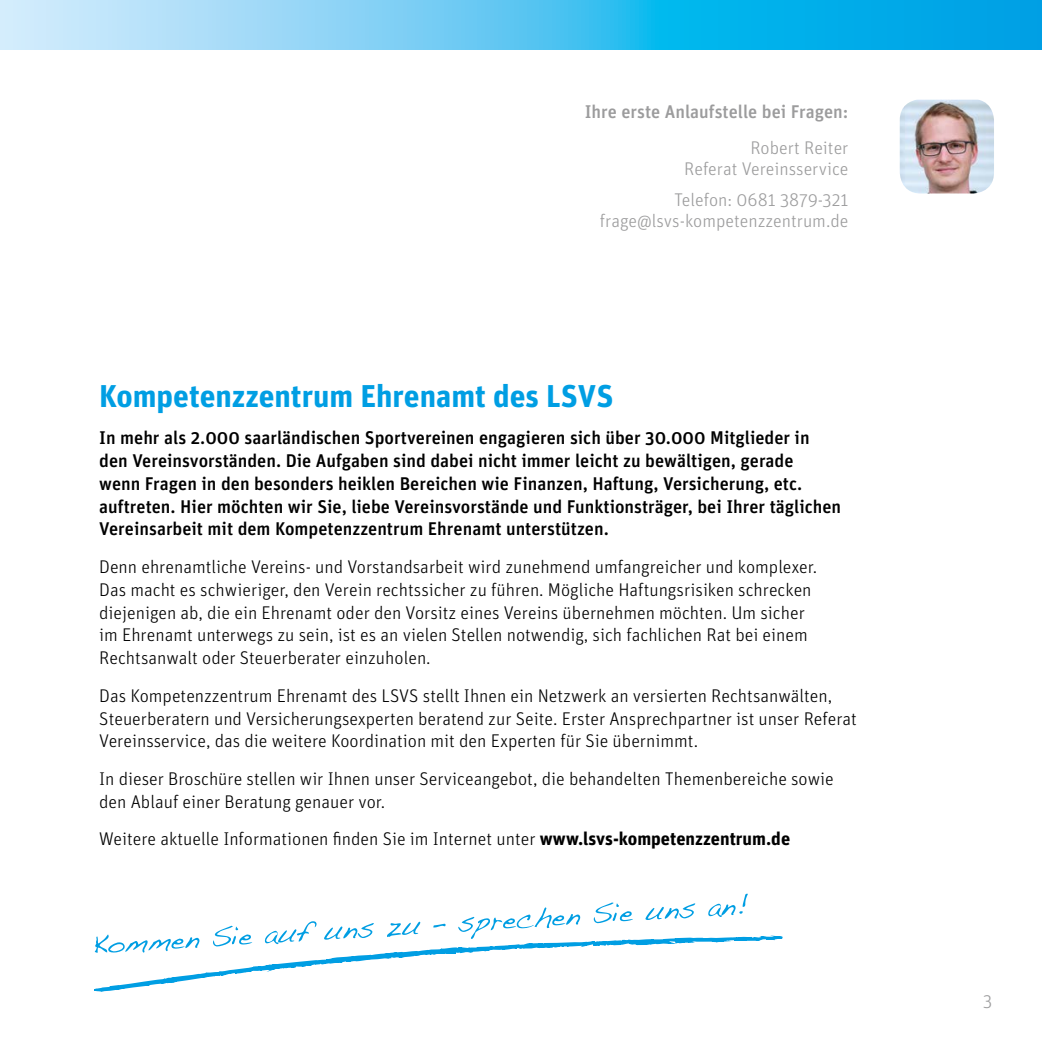
<style>
.page{position:relative;width:1042px;height:1042px;background:#fff}
.page>*{position:absolute;margin:0;border:0;box-sizing:border-box;transform-origin:0 0}
.t1{font:700 31.5px "Unit OT";color:#009ee3}
.t2{font:300 18.38px/22.8px "Unit OT";color:#000}
.t3{font:500 18.38px/22.8px "Unit OT";color:#000}
.t4{font:300 18.38px/21px "Unit OT";color:#9c9c9d;text-align:right}
.t5{font:500 18.38px "Unit OT";color:#9c9c9d}
.s1{font-weight:700}
</style>
<div class="page">
<svg style="left:0;top:0;width:1042px;height:50px;background:#55c5f1"></svg>
<img style="left:900px;top:100px;width:94px;height:93px">
<svg style="left:226px;top:894px;width:522px;height:34px"></svg>
<svg style="left:94px;top:928px;width:689px;height:64px"></svg>
<p class="t5" style="left:585px;top:97px;width:265px">Ihre erste Anlaufstelle bei Fragen:</p>
<p class="t4" style="left:684px;top:135px;width:166px">Robert Reiter<br>Referat Vereinsservice</p>
<p class="t4" style="left:600px;top:187px;width:250px">Telefon: 0681 3879-321 frage@lsvs-kompetenzzentrum.de</p>
<h1 class="t1" style="left:99px;top:370px;width:516px">Kompetenzzentrum Ehrenamt des LSVS</h1>
<p class="t3" style="left:99px;top:425px;width:743px">In mehr als 2.000 saarländischen Sportvereinen engagieren sich über 30.000 Mitglieder in den Vereinsvorständen. Die Aufgaben sind dabei nicht immer leicht zu bewältigen, gerade<br>wenn Fragen in den besonders heiklen Bereichen wie Finanzen, Haftung, Versicherung, etc. auftreten. Hier möchten wir Sie, liebe Vereinsvorstände und Funktionsträger, bei Ihrer täglichen Vereinsarbeit mit dem Kompetenzzentrum Ehrenamt unterstützen.</p>
<p class="t2" style="left:99px;top:553px;width:720px">Denn ehrenamtliche Vereins- und Vorstandsarbeit wird zunehmend umfangreicher und komplexer.<br>Das macht es schwieriger, den Verein rechtssicher zu führen. Mögliche Haftungsrisiken schrecken diejenigen ab, die ein Ehrenamt oder den Vorsitz eines Vereins übernehmen möchten. Um sicher im Ehrenamt unterwegs zu sein, ist es an vielen Stellen notwendig, sich fachlichen Rat bei einem Rechtsanwalt oder Steuerberater einzuholen.</p>
<p class="t2" style="left:99px;top:682px;width:759px">Das Kompetenzzentrum Ehrenamt des LSVS stellt Ihnen ein Netzwerk an versierten Rechtsanwälten,<br>Steuerberatern und Versicherungsexperten beratend zur Seite. Erster Ansprechpartner ist unser Referat<br>Vereinsservice, das die weitere Koordination mit den Experten für Sie übernimmt.</p>
<p class="t2" style="left:99px;top:765px;width:736px">In dieser Broschüre stellen wir Ihnen unser Serviceangebot, die behandelten Themenbereiche sowie den Ablauf einer Beratung genauer vor.</p>
<p class="t2" style="left:99px;top:825px;width:692px">Weitere aktuelle Informationen finden Sie im Internet unter <span class="s1">www.lsvs-kompetenzzentrum.de</span></p>
<p class="t4" style="left:983px;top:987px;width:11px">3</p>
</div>
